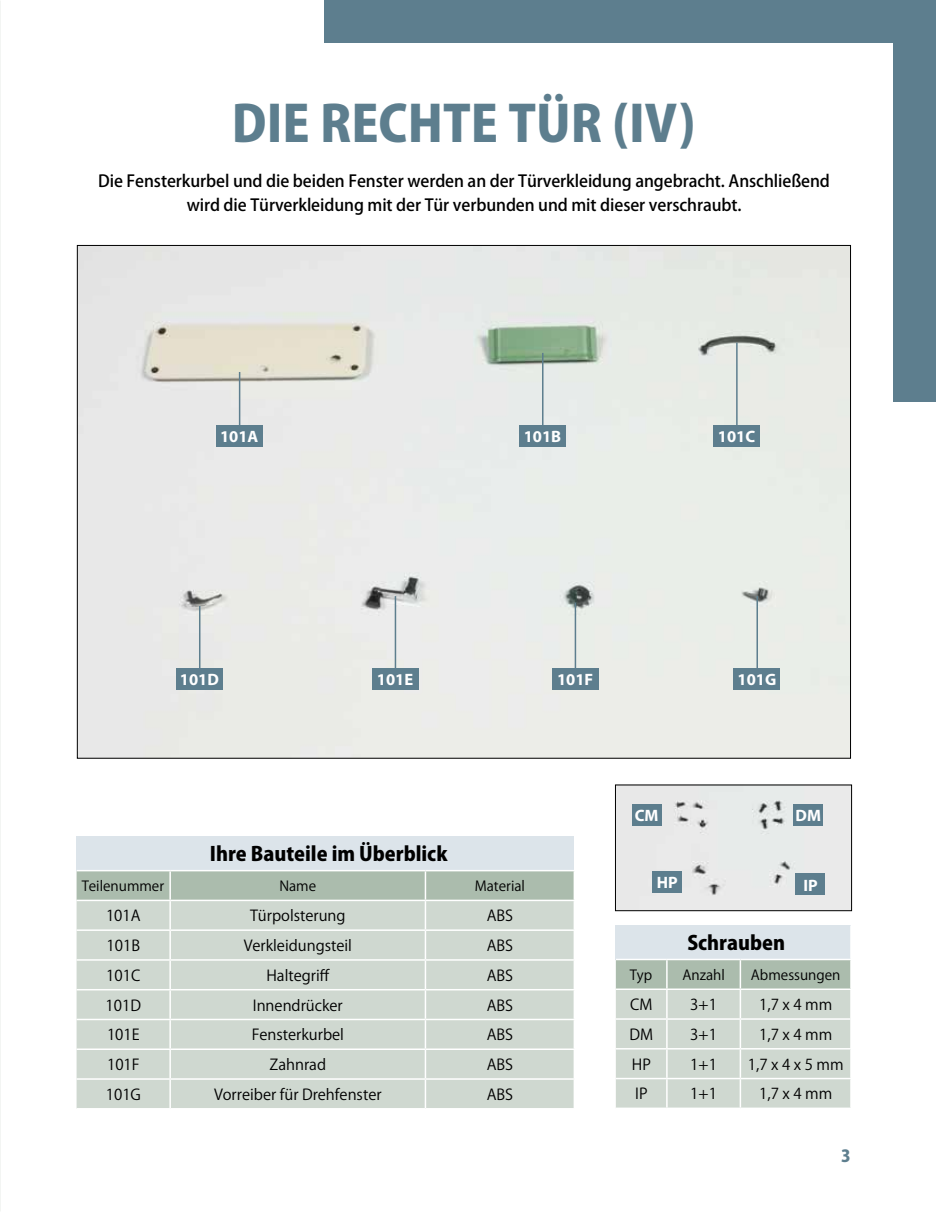
<style>
.page{position:relative;width:936px;height:1212px;background:#fff}
.page>*{position:absolute;margin:0;border:0;box-sizing:border-box;transform-origin:0 0}
.t1{font:800 49.5px "Koz Go Pro";color:#5d7e8e}
.t2{font:800 19.5px "Koz Go Pro";color:#000}
.t3{font:500 16.5px/24px "Koz Go Pro";letter-spacing:-.005em;color:#000;text-align:center}
.t4{font:700 16.5px "Myriad Pro";color:#fff}
.t5{font:800 16.5px "Koz Go Pro";color:#5d7e8e}
.t6{font:15px "Koz Go Pro";color:#000}
.t7{font:13.8px "Koz Go Pro";color:#000}
</style>
<div class="page">
<hr style="left:0;top:161px;width:1px;height:1051px;background:#f3f5f3">
<div style="left:79px;top:247px;width:769px;height:509px;background:#e9ebe8"></div>
<div style="left:617px;top:786px;width:232px;height:123px;background:#e8eaea"></div>
<div style="left:615px;top:784px;width:236px;height:127px;border:1px solid #000"></div>
<div style="left:615px;top:925px;width:235px;height:34px;background:#dce4ea"></div>
<svg style="left:615px;top:960px;width:236px;height:147px;background:#cbd5cc"></svg>
<div style="left:77px;top:836px;width:497px;height:35px;background:#dce4ea"></div>
<svg style="left:77px;top:871px;width:496px;height:29px;background:#adbdaf"></svg>
<div style="left:77px;top:901px;width:496px;height:207px;background:#cfd8d0"></div>
<hr style="left:169px;top:871px;width:2px;height:29px;background:#fff">
<hr style="left:424px;top:871px;width:2px;height:29px;background:#fff">
<hr style="left:169px;top:901px;width:2px;height:28px;background:#fff">
<hr style="left:424px;top:901px;width:2px;height:28px;background:#fff">
<hr style="left:77px;top:929px;width:93px;height:2px;background:#fff">
<hr style="left:170px;top:929px;width:255px;height:2px;background:#fff">
<hr style="left:169px;top:931px;width:2px;height:28px;background:#fff">
<hr style="left:425px;top:929px;width:150px;height:2px;background:#fff">
<hr style="left:424px;top:931px;width:2px;height:28px;background:#fff">
<hr style="left:77px;top:959px;width:93px;height:2px;background:#fff">
<hr style="left:170px;top:959px;width:255px;height:2px;background:#fff">
<hr style="left:169px;top:961px;width:2px;height:28px;background:#fff">
<hr style="left:425px;top:959px;width:150px;height:2px;background:#fff">
<hr style="left:424px;top:961px;width:2px;height:28px;background:#fff">
<hr style="left:77px;top:989px;width:93px;height:1px;background:#fff">
<hr style="left:170px;top:989px;width:255px;height:1px;background:#fff">
<hr style="left:169px;top:990px;width:2px;height:29px;background:#fff">
<hr style="left:425px;top:989px;width:150px;height:1px;background:#fff">
<hr style="left:424px;top:990px;width:2px;height:29px;background:#fff">
<hr style="left:77px;top:1019px;width:93px;height:1px;background:#fff">
<hr style="left:170px;top:1019px;width:255px;height:1px;background:#fff">
<hr style="left:169px;top:1020px;width:2px;height:28px;background:#fff">
<hr style="left:425px;top:1019px;width:150px;height:1px;background:#fff">
<hr style="left:424px;top:1020px;width:2px;height:28px;background:#fff">
<hr style="left:77px;top:1048px;width:93px;height:2px;background:#fff">
<hr style="left:170px;top:1048px;width:255px;height:2px;background:#fff">
<hr style="left:169px;top:1050px;width:2px;height:28px;background:#fff">
<hr style="left:425px;top:1048px;width:150px;height:2px;background:#fff">
<hr style="left:424px;top:1050px;width:2px;height:28px;background:#fff">
<hr style="left:77px;top:1078px;width:93px;height:2px;background:#fff">
<hr style="left:170px;top:1078px;width:255px;height:2px;background:#fff">
<hr style="left:169px;top:1080px;width:2px;height:28px;background:#fff">
<hr style="left:425px;top:1078px;width:150px;height:2px;background:#fff">
<hr style="left:424px;top:1080px;width:2px;height:28px;background:#fff">
<hr style="left:77px;top:870px;width:93px;height:1px;background:#fff">
<hr style="left:170px;top:870px;width:255px;height:1px;background:#fff">
<hr style="left:425px;top:870px;width:150px;height:1px;background:#fff">
<div style="left:631px;top:804px;width:30px;height:21px;background:#5d7e8e"></div>
<hr style="left:239px;top:372px;width:1px;height:73px;background:#5d7e8e">
<div style="left:216px;top:425px;width:47px;height:22px;background:#5d7e8e"></div>
<div style="left:793px;top:804px;width:30px;height:21px;background:#5d7e8e"></div>
<div style="left:652px;top:871px;width:30px;height:22px;background:#5d7e8e"></div>
<div style="left:795px;top:874px;width:30px;height:21px;background:#5d7e8e"></div>
<hr style="left:542px;top:353px;width:1px;height:92px;background:#5d7e8e">
<div style="left:519px;top:425px;width:47px;height:22px;background:#5d7e8e"></div>
<hr style="left:736px;top:343px;width:1px;height:102px;background:#5d7e8e">
<div style="left:713px;top:425px;width:47px;height:22px;background:#5d7e8e"></div>
<hr style="left:199px;top:606px;width:1px;height:81px;background:#5d7e8e">
<div style="left:176px;top:668px;width:47px;height:21px;background:#5d7e8e"></div>
<hr style="left:394px;top:596px;width:2px;height:91px;background:#5d7e8e">
<div style="left:372px;top:668px;width:46px;height:21px;background:#5d7e8e"></div>
<hr style="left:574px;top:603px;width:2px;height:84px;background:#5d7e8e">
<div style="left:551px;top:668px;width:47px;height:21px;background:#5d7e8e"></div>
<hr style="left:756px;top:596px;width:2px;height:91px;background:#5d7e8e">
<div style="left:733px;top:668px;width:47px;height:21px;background:#5d7e8e"></div>
<div style="left:893px;top:0;width:42px;height:401px;background:#5d7e8e"></div>
<div style="left:325px;top:0;width:610px;height:43px;background:#5d7e8e"></div>
<h1 class="t1" style="left:232px;top:91px;width:465px">DIE RECHTE TÜR (IV)</h1>
<p class="t3" style="left:98px;top:170px;width:733px">Die Fensterkurbel und die beiden Fenster werden an der Türverkleidung angebracht. Anschließend wird die Türverkleidung mit der Tür verbunden und mit dieser verschraubt.</p>
<p class="t4" style="left:220px;top:426px;width:40px">101A</p>
<p class="t4" style="left:523px;top:426px;width:39px">101B</p>
<p class="t4" style="left:717px;top:426px;width:39px">101C</p>
<p class="t4" style="left:180px;top:668px;width:40px">101D</p>
<p class="t4" style="left:377px;top:668px;width:38px">101E</p>
<p class="t4" style="left:557px;top:668px;width:38px">101F</p>
<p class="t4" style="left:737px;top:668px;width:40px">101G</p>
<h2 class="t2" style="left:210px;top:841px;width:239px">Ihre Bauteile im Überblick</h2>
<p class="t4" style="left:634px;top:804px;width:25px">CM</p>
<p class="t4" style="left:795px;top:804px;width:27px">DM</p>
<p class="t7" style="left:82px;top:877px;width:84px">Teilenummer</p>
<p class="t7" style="left:279px;top:877px;width:38px">Name</p>
<p class="t7" style="left:475px;top:877px;width:52px">Material</p>
<p class="t6" style="left:106px;top:906px;width:36px">101A</p>
<p class="t6" style="left:250px;top:906px;width:97px">Türpolsterung</p>
<p class="t6" style="left:486px;top:906px;width:28px">ABS</p>
<p class="t6" style="left:107px;top:936px;width:35px">101B</p>
<p class="t6" style="left:244px;top:936px;width:110px">Verkleidungsteil</p>
<p class="t6" style="left:486px;top:936px;width:28px">ABS</p>
<p class="t6" style="left:106px;top:965px;width:36px">101C</p>
<p class="t6" style="left:266px;top:965px;width:65px">Haltegriff</p>
<p class="t6" style="left:486px;top:965px;width:28px">ABS</p>
<p class="t6" style="left:106px;top:995px;width:37px">101D</p>
<p class="t6" style="left:253px;top:995px;width:91px">Innendrücker</p>
<p class="t6" style="left:486px;top:995px;width:28px">ABS</p>
<p class="t6" style="left:107px;top:1025px;width:34px">101E</p>
<p class="t6" style="left:252px;top:1025px;width:94px">Fensterkurbel</p>
<p class="t6" style="left:486px;top:1025px;width:28px">ABS</p>
<p class="t6" style="left:107px;top:1055px;width:34px">101F</p>
<p class="t6" style="left:269px;top:1055px;width:58px">Zahnrad</p>
<p class="t6" style="left:486px;top:1055px;width:28px">ABS</p>
<p class="t6" style="left:106px;top:1085px;width:37px">101G</p>
<p class="t6" style="left:214px;top:1085px;width:169px">Vorreiber für Drehfenster</p>
<p class="t6" style="left:486px;top:1085px;width:28px">ABS</p>
<p class="t4" style="left:657px;top:872px;width:22px">HP</p>
<p class="t4" style="left:803px;top:874px;width:16px">IP</p>
<h2 class="t2" style="left:687px;top:930px;width:99px">Schrauben</h2>
<p class="t7" style="left:629px;top:966px;width:24px">Typ</p>
<p class="t7" style="left:682px;top:966px;width:44px">Anzahl</p>
<p class="t7" style="left:750px;top:966px;width:91px">Abmessungen</p>
<p class="t6" style="left:630px;top:995px;width:24px">CM</p>
<p class="t6" style="left:690px;top:995px;width:28px">3+1</p>
<p class="t6" style="left:759px;top:995px;width:75px">1,7 x 4 mm</p>
<p class="t6" style="left:629px;top:1025px;width:25px">DM</p>
<p class="t6" style="left:690px;top:1025px;width:28px">3+1</p>
<p class="t6" style="left:759px;top:1025px;width:75px">1,7 x 4 mm</p>
<p class="t6" style="left:631px;top:1054px;width:21px">HP</p>
<p class="t6" style="left:690px;top:1054px;width:28px">1+1</p>
<p class="t6" style="left:747px;top:1054px;width:97px">1,7 x 4 x 5 mm</p>
<p class="t6" style="left:635px;top:1084px;width:14px">IP</p>
<p class="t6" style="left:690px;top:1084px;width:28px">1+1</p>
<p class="t6" style="left:759px;top:1084px;width:75px">1,7 x 4 mm</p>
<p class="t5" style="left:841px;top:1145px;width:11px">3</p>
</div>
